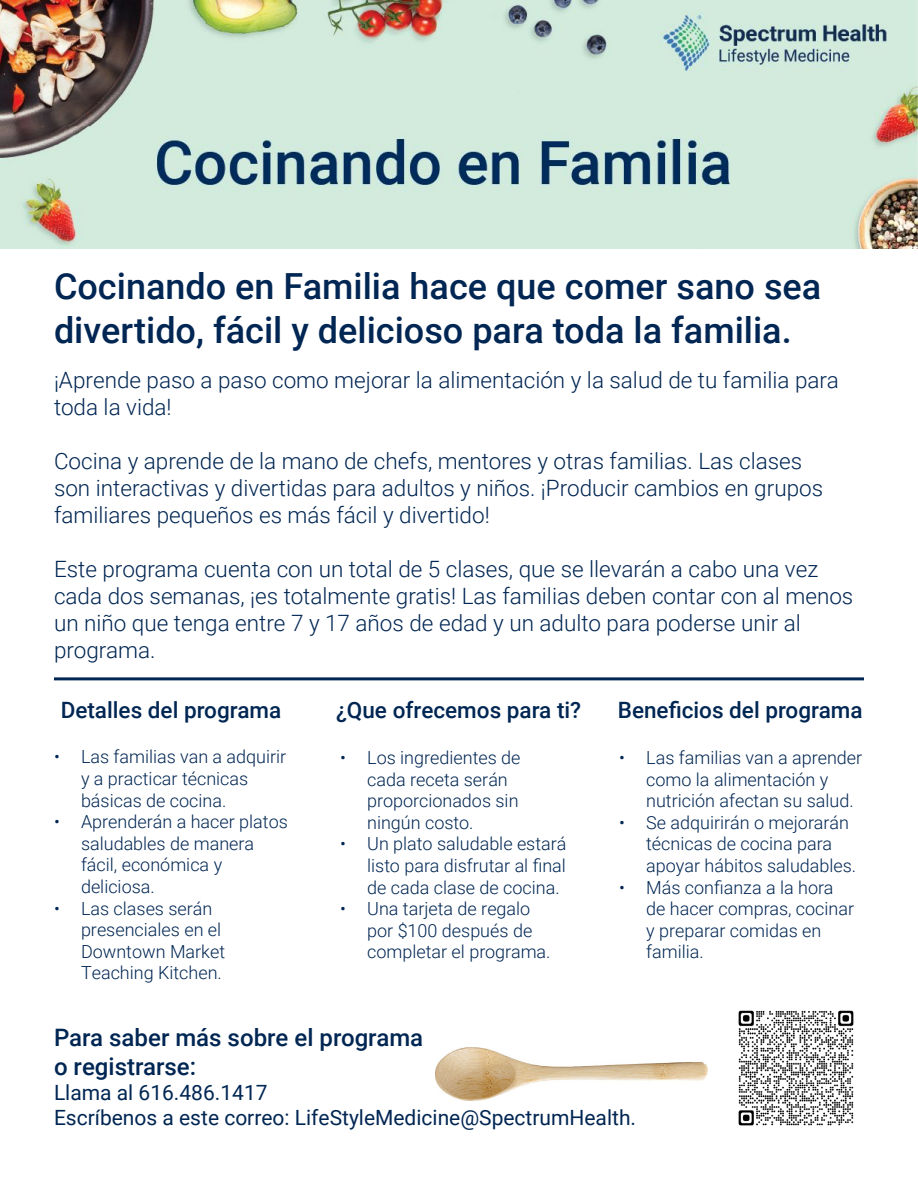
<style>
.page{position:relative;width:918px;height:1188px;background:#fff}
.page>*{position:absolute;margin:0;border:0;box-sizing:border-box;transform-origin:0 0}
.t1{font:500 36px/43.2px "Roboto";color:#002653}
.t2{font:500 24px/28.8px "Roboto";color:#002653}
.t3{font:300 22.5px/27px "Roboto";color:#002653}
.t4{font:500 22.5px "Roboto";color:#002653}
.t5{font:21px/25.2px "Roboto";color:#002653}
.t6{font:300 18px/21.6px "Roboto";color:#002653}
</style>
<div class="page">
<hr style="left:54px;top:677px;width:810px;height:3px;background:#002653">
<img style="left:436px;top:1048px;width:272px;height:52px">
<img style="left:738px;top:1010px;width:116px;height:116px">
<img style="left:0;top:0;width:918px;height:248px">
<h1 class="t1" style="left:54px;top:264px;width:769px">Cocinando en Familia hace que comer sano sea divertido, fácil y delicioso para toda la familia.</h1>
<p class="t3" style="left:54px;top:366px;width:786px">¡Aprende paso a paso como mejorar la alimentación y la salud de tu familia para toda la vida!</p>
<p class="t3" style="left:54px;top:447px;width:771px">Cocina y aprende de la mano de chefs, mentores y otras familias. Las clases son interactivas y divertidas para adultos y niños. ¡Producir cambios en grupos familiares pequeños es más fácil y divertido!</p>
<p class="t3" style="left:54px;top:555px;width:801px">Este programa cuenta con un total de 5 clases, que se llevarán a cabo una vez cada dos semanas, ¡es totalmente gratis! Las familias deben contar con al menos un niño que tenga entre 7 y 17 años de edad y un adulto para poderse unir al programa.</p>
<p class="t4" style="left:61px;top:694px;width:222px">Detalles del programa</p>
<p class="t4" style="left:336px;top:694px;width:247px">¿Que ofrecemos para ti?</p>
<p class="t4" style="left:618px;top:695px;width:246px">Beneficios del programa</p>
<p class="t6" style="left:367px;top:746px;width:155px;text-indent:-27px">• Los ingredientes de cada receta serán proporcionados sin ningún costo.</p>
<p class="t6" style="left:367px;top:832px;width:201px;text-align:justify;text-indent:-27px">• Un plato saludable estará listo para disfrutar al final de cada clase de cocina.</p>
<p class="t6" style="left:367px;top:897px;width:185px;text-indent:-27px">• Una tarjeta de regalo por $100 después de completar el programa.</p>
<p class="t6" style="left:81px;top:745px;width:207px;text-indent:-27px">• Las familias van a adquirir y a practicar técnicas básicas de cocina.</p>
<p class="t6" style="left:81px;top:810px;width:208px;text-indent:-27px">• Aprenderán a hacer platos saludables de manera fácil, económica y deliciosa.</p>
<p class="t6" style="left:81px;top:897px;width:146px;text-indent:-27px">• Las clases serán presenciales en el<br>Downtown Market<br>Teaching Kitchen.</p>
<p class="t6" style="left:646px;top:746px;width:218px;text-indent:-27px">• Las familias van a aprender como la alimentación y nutrición afectan su salud.</p>
<p class="t6" style="left:646px;top:811px;width:212px;text-indent:-27px">• Se adquirirán o mejorarán técnicas de cocina para apoyar hábitos saludables.</p>
<p class="t6" style="left:646px;top:876px;width:209px;text-indent:-27px">• Más confianza a la hora de hacer compras, cocinar y preparar comidas en familia.</p>
<h2 class="t2" style="left:54px;top:1022px;width:371px">Para saber más sobre el programa o registrarse:</h2>
<p class="t5" style="left:54px;top:1079px;width:584px">Llama al 616.486.1417<br>Escríbenos a este correo: LifeStyleMedicine@SpectrumHealth.</p>
</div>
